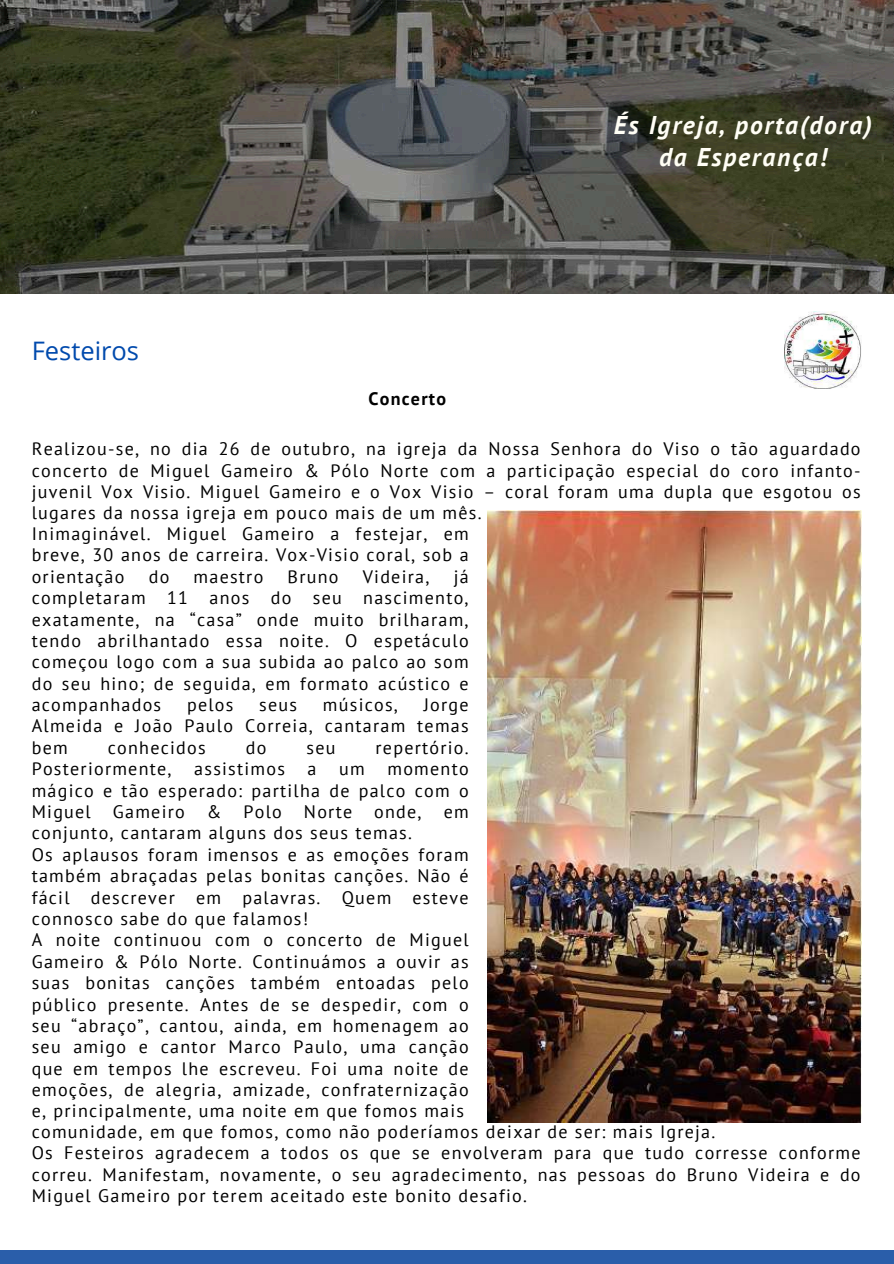
<style>
.page{position:relative;width:894px;height:1264px;background:#fff}
.page>*{position:absolute;margin:0;border:0;box-sizing:border-box;transform-origin:0 0}
.t1{font:italic 700 25.65px/31.5px "PT Sans";letter-spacing:.07em;color:#fffef5;text-align:center}
.t2{font:25.5px "Open Sans";color:#004aad}
.t3{font:18px/21.3px "PT Sans";letter-spacing:.07em;color:#000}
.t4{font:700 18px "PT Sans";letter-spacing:.07em;color:#000}
</style>
<div class="page">
<img style="left:0;top:0;width:893px;height:293px">
<div style="left:0;top:1250px;width:893px;height:13px;background:#2a5eaa"></div>
<img style="left:784px;top:311px;width:76px;height:78px">
<img style="left:487px;top:510px;width:373px;height:612px">
<h2 class="t2" style="left:32px;top:332px;width:109px">Festeiros</h2>
<h1 class="t1" style="left:613px;top:109px;width:259px">És Igreja, porta(dora) da Esperança!</h1>
<p class="t4" style="left:368px;top:386px;width:79px">Concerto</p>
<p class="t3" style="left:32px;top:438px;width:830px">Realizou-se, no dia 26 de outubro, na igreja da Nossa Senhora do Viso o tão aguardado concerto de Miguel Gameiro &amp; Pólo Norte com a participação especial do coro infanto&shy;juvenil Vox Visio. Miguel Gameiro e o Vox Visio – coral foram uma dupla que esgotou os lugares da nossa igreja em pouco mais de um mês.<br>Inimaginável. Miguel Gameiro a festejar, em<br>breve, 30 anos de carreira. Vox-Visio coral, sob a<br>orientação</p>
<p class="t3" style="left:32px;top:565px;width:438px;text-align:justify;text-indent:422px">já completaram 11 anos do seu nascimento, exatamente, na “casa” onde muito brilharam, tendo abrilhantado essa noite. O espetáculo começou logo com a sua subida ao palco ao som do seu hino; de seguida, em formato acústico e acompanhados</p>
<p class="t3" style="left:149px;top:565px;width:22px">do</p>
<p class="t3" style="left:193px;top:565px;width:71px">maestro</p>
<p class="t3" style="left:287px;top:565px;width:52px">Bruno</p>
<p class="t3" style="left:362px;top:565px;width:68px">Videira,</p>
<p class="t3" style="left:187px;top:693px;width:48px">pelos</p>
<p class="t3" style="left:259px;top:693px;width:39px">seus</p>
<p class="t3" style="left:323px;top:693px;width:76px">músicos,</p>
<p class="t3" style="left:32px;top:693px;width:438px;text-align:justify;text-indent:392px">Jorge Almeida e João Paulo Correia, cantaram temas bem</p>
<p class="t3" style="left:108px;top:736px;width:99px">conhecidos</p>
<p class="t3" style="left:246px;top:736px;width:22px">do</p>
<p class="t3" style="left:306px;top:736px;width:30px">seu</p>
<p class="t3" style="left:375px;top:736px;width:95px">repertório.</p>
<p class="t3" style="left:32px;top:758px;width:141px">Posteriormente,</p>
<p class="t3" style="left:194px;top:758px;width:92px">assistimos</p>
<p class="t3" style="left:307px;top:758px;width:10px">a</p>
<p class="t3" style="left:339px;top:758px;width:27px">um</p>
<p class="t3" style="left:32px;top:758px;width:830px;text-indent:355px">momento<br>mágico e tão esperado: partilha de palco com o<br>Miguel Gameiro &amp; Polo Norte onde, em<br>conjunto, cantaram alguns dos seus temas.<br>Os aplausos foram imensos e as emoções foram<br>também abraçadas pelas bonitas canções. Não é<br>fácil descrever em palavras. Quem esteve<br>connosco sabe do que falamos!<br>A noite continuou com o concerto de Miguel<br>Gameiro &amp; Pólo Norte. Continuámos a ouvir as<br>suas bonitas canções também entoadas pelo<br>público presente. Antes de se despedir, com o<br>seu “abraço”, cantou, ainda, em homenagem ao<br>seu amigo e cantor Marco Paulo, uma canção<br>que em tempos lhe escreveu. Foi uma noite de<br>emoções, de alegria, amizade, confraternização<br>e, principalmente, uma noite em que fomos mais<br>comunidade, em que fomos, como não poderíamos deixar de ser: mais Igreja.<br>Os Festeiros agradecem a todos os que se envolveram para que tudo corresse conforme correu. Manifestam, novamente, o seu agradecimento, nas pessoas do Bruno Videira e do Miguel Gameiro por terem aceitado este bonito desafio.</p>
</div>
